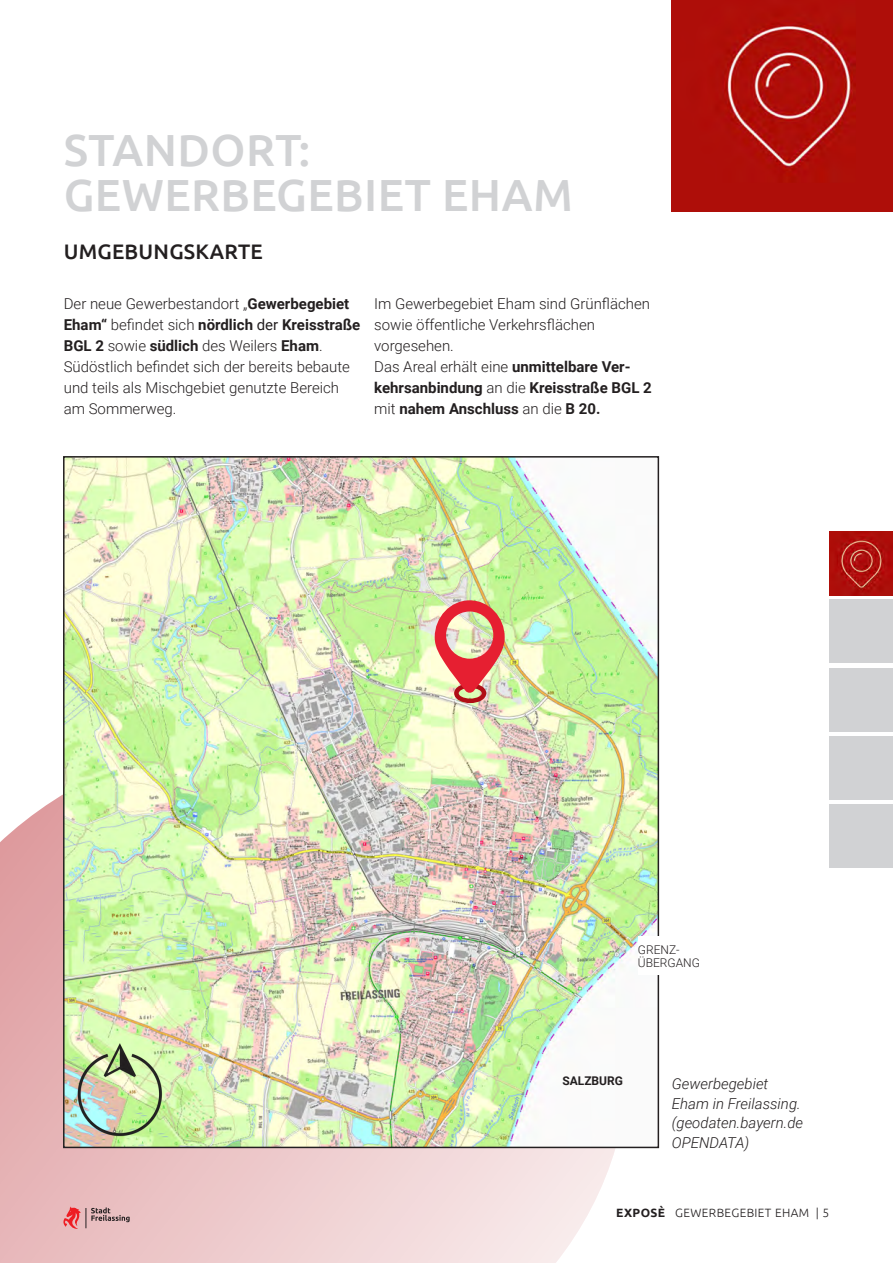
<style>
.page{position:relative;width:893px;height:1263px;background:#fff}
.page>*{position:absolute;margin:0;border:0;box-sizing:border-box;transform-origin:0 0}
.t1{font:500 45px/45px "Ubuntu";letter-spacing:.01em;color:#d1d2d4}
.t2{font:500 21px "Ubuntu";letter-spacing:.01em;color:#231f20}
.t3{font:300 15px/21px "Roboto";color:#231f20}
.t4{font:italic 300 15px/19.5px "Roboto";color:#231f20}
.t5{font:300 12px "Ubuntu";letter-spacing:.03em;color:#231f20}
.t6{font:300 12px/13.5px "Roboto";color:#231f20}
.t7{font:700 12px "Roboto";color:#231f20}
.s1{font-weight:700}
.s2{font-weight:400}
</style>
<div class="page">
<svg style="left:0;top:702px;width:660px;height:561px;background:#eacbcc"></svg>
<svg style="left:63px;top:1206px;width:67px;height:23px;background:#d39a9c"></svg>
<img style="left:66px;top:459px;width:590px;height:686px">
<div style="left:454px;top:683px;width:32px;height:20px;border:4px solid #b00d15;border-radius:50%"></div>
<img style="left:435px;top:600px;width:70px;height:93px">
<img style="left:63px;top:1040px;width:111px;height:107px">
<div style="left:638px;top:936px;width:76px;height:39px;background:#fff"></div>
<img style="left:672px;top:0;width:221px;height:212px">
<div style="left:829px;top:600px;width:64px;height:63px;background:#d1d2d4"></div>
<div style="left:829px;top:668px;width:64px;height:63px;background:#d1d2d4"></div>
<div style="left:829px;top:736px;width:64px;height:63px;background:#d1d2d4"></div>
<div style="left:829px;top:804px;width:64px;height:63px;background:#d1d2d4"></div>
<img style="left:829px;top:531px;width:64px;height:64px">
<h1 class="t1" style="left:64px;top:126px;width:510px">STANDORT:<br>GEWERBEGEBIET EHAM</h1>
<h2 class="t2" style="left:64px;top:238px;width:201px">UMGEBUNGSKARTE</h2>
<p class="t3" style="left:64px;top:293px;width:298px">Der neue Gewerbestandort „<span class="s1">Gewerbegebiet Eham“</span> befindet sich <span class="s1">nördlich</span> <span class="s2">der</span> <span class="s1">Kreisstraße BGL 2</span> sowie <span class="s1">südlich</span> des Weilers <span class="s1">Eham</span>.<br>Südöstlich befindet sich der bereits bebaute und teils als Mischgebiet genutzte Bereich am Sommerweg.</p>
<p class="t3" style="left:374px;top:293px;width:279px">Im Gewerbegebiet Eham sind Grünflächen sowie öffentliche Verkehrsflächen vorgesehen.<br>Das Areal erhält eine <span class="s1">unmittelbare Ver&shy;kehrsanbindung</span> an die <span class="s1">Kreisstraße BGL 2 </span>mit <span class="s1">nahem Anschluss</span> an die <span class="s1">B 20.</span></p>
<p class="t6" style="left:638px;top:942px;width:64px">GRENZ-<br>ÜBERGANG</p>
<p class="t7" style="left:562px;top:1072px;width:62px">SALZBURG</p>
<p class="t4" style="left:672px;top:1073px;width:133px">Gewerbegebiet<br>Eham in Freilassing. (geodaten.bayern.de<br>OPENDATA)</p>
<p class="t5" style="left:616px;top:1205px;width:214px"><span class="s1">EXPOSÈ</span> GEWERBEGEBIET EHAM | 5</p>
</div>
